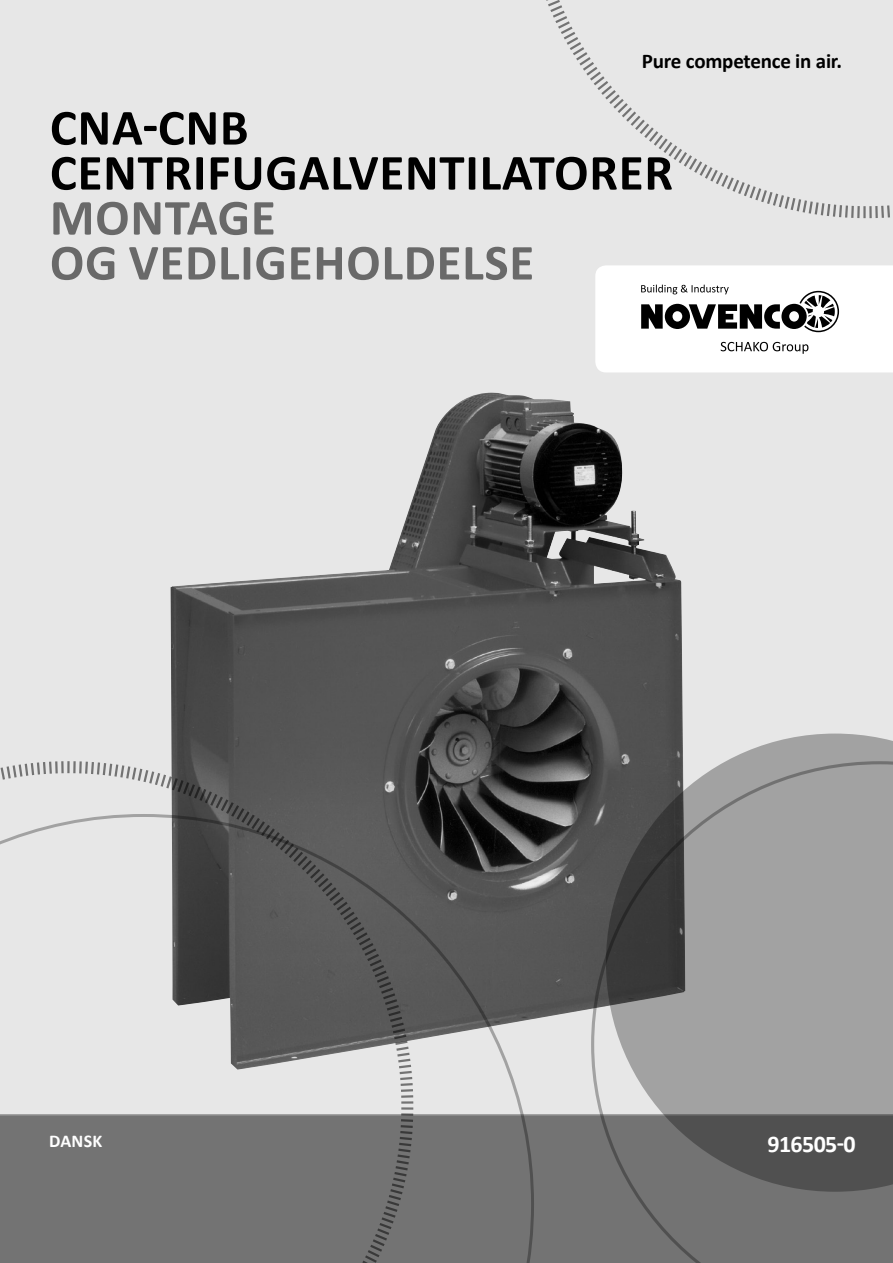
<style>
.page{position:relative;width:893px;height:1263px;background:#e7e7e7}
.page>*{position:absolute;margin:0;border:0;box-sizing:border-box;transform-origin:0 0}
.t1{font:700 51px/45px "Calibri";letter-spacing:.015em;color:#000}
.t2{font:700 51px/45px "Calibri";letter-spacing:.015em;color:#696969}
.t3{font:700 24px "Calibri";letter-spacing:-.025em;color:#fff}
.t4{font:700 21px "Calibri";letter-spacing:-.01em;color:#000}
.t5{font:700 18px "Calibri";letter-spacing:.015em;color:#fff}
</style>
<div class="page">
<img style="left:171px;top:393px;width:512px;height:626px">
<svg style="left:546px;top:0;width:344px;height:219px"></svg>
<svg style="left:595px;top:265px;width:298px;height:107px;background:#e1e1e1"></svg>
<div style="left:534px;top:1114px;width:57px;height:149px;background:#737373"></div>
<svg style="left:415px;top:814px;width:119px;height:449px"></svg>
<svg style="left:0;top:760px;width:415px;height:503px"></svg>
<svg style="left:606px;top:733px;width:287px;height:28px"></svg>
<svg style="left:591px;top:761px;width:302px;height:502px;background:#848484"></svg>
<p class="t4" style="left:642px;top:46px;width:202px">Pure competence in air.</p>
<p class="t1" style="left:50px;top:104px;width:625px">CNA-CNB<br>CENTRIFUGALVENTILATORER</p>
<p class="t2" style="left:50px;top:194px;width:486px">MONTAGE<br>OG VEDLIGEHOLDELSE</p>
<p class="t5" style="left:49px;top:1128px;width:55px">DANSK</p>
<p class="t3" style="left:767px;top:1127px;width:90px">916505-0</p>
</div>
